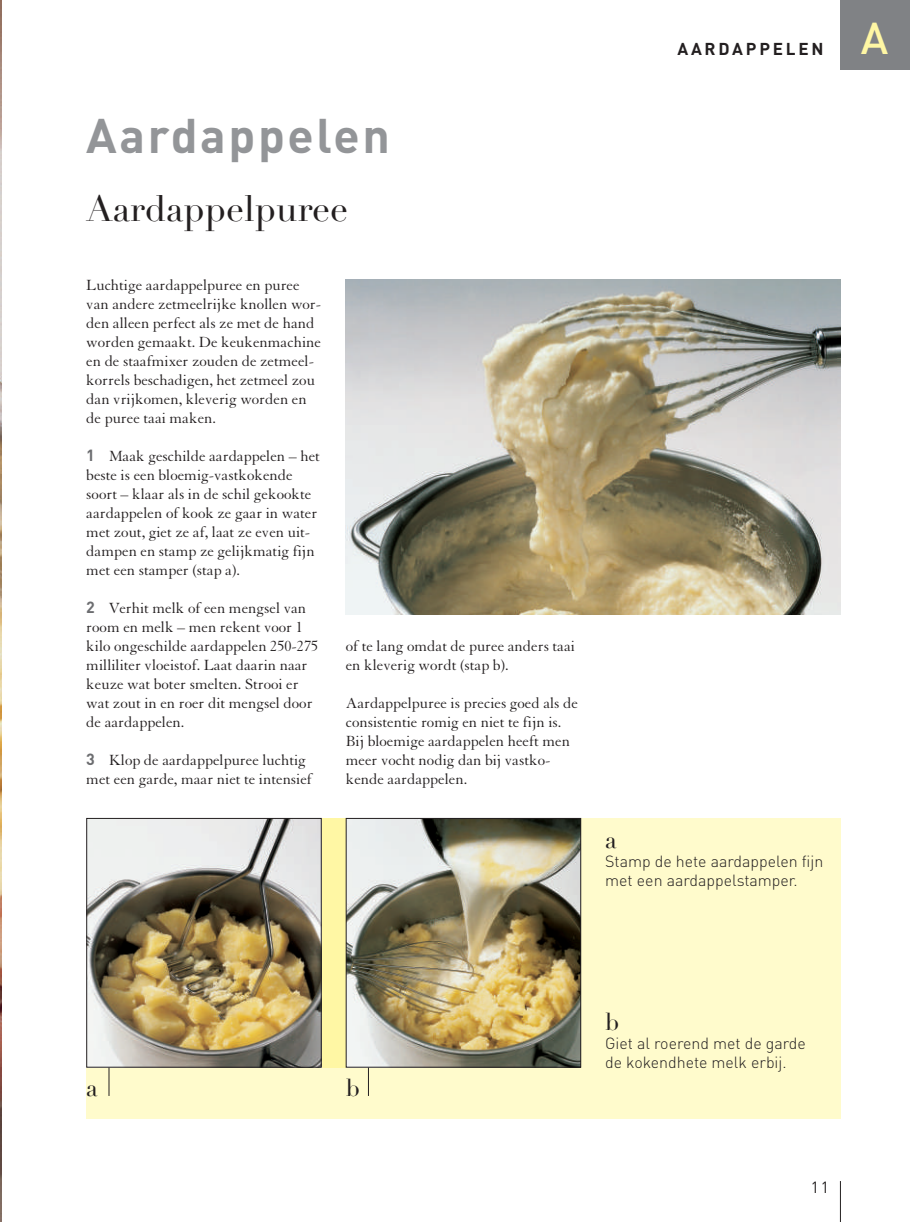
<style>
.page{position:relative;width:910px;height:1222px;background:#fff}
.page>*{position:absolute;margin:0;border:0;box-sizing:border-box;transform-origin:0 0}
.t1{font:700 48px "DIN";letter-spacing:.055em;color:#939598}
.t2{font:500 44px "DIN";color:#fff7a4}
.t3{font:36px "Didot LH";color:#231f20}
.t4{font:24px "Didot LH";color:#231f20}
.t5{font:700 17px "DIN";letter-spacing:.165em;color:#231f20}
.t6{font:16px/19px "Granjon";color:#231f20}
.t7{font:300 16px/19px "DIN";color:#231f20}
.t8{font:16px "DIN";color:#231f20}
.s1{font-family:"DIN";font-weight:700;color:#6c6d70}
</style>
<div class="page">
<hr style="left:840px;top:1180px;width:1px;height:41px;background:#231f20">
<div style="left:840px;top:0;width:70px;height:69px;background:#808285"></div>
<div style="left:86px;top:818px;width:754px;height:300px;background:#fffbcc"></div>
<div style="left:86px;top:818px;width:495px;height:249px;background:#fff7a4"></div>
<img style="left:88px;top:820px;width:232px;height:245px">
<div style="left:86px;top:818px;width:236px;height:249px;border:1px solid #231f20"></div>
<img style="left:348px;top:820px;width:231px;height:245px">
<div style="left:346px;top:818px;width:235px;height:249px;border:1px solid #231f20"></div>
<svg style="left:368px;top:1067px;width:1px;height:28px"></svg>
<svg style="left:109px;top:1067px;width:1px;height:28px"></svg>
<img style="left:0;top:2px;width:1px;height:1217px">
<img style="left:346px;top:279px;width:494px;height:336px">
<h1 class="t1" style="left:86px;top:109px;width:305px">Aardappelen</h1>
<h3 class="t3" style="left:86px;top:196px;width:263px">Aardappelpuree</h3>
<p class="t6" style="left:86px;top:277px;width:236px">Luchtige aardappelpuree en puree van andere zetmeelrijke knollen wor&shy;den alleen perfect als ze met de hand worden gemaakt. De keukenmachine en de staafmixer zouden de zetmeel&shy;korrels beschadigen, het zetmeel zou dan vrijkomen, kleverig worden en de puree taai maken.</p>
<p class="t6" style="left:86px;top:448px;width:235px"><span class="s1">1</span> Maak geschilde aardappelen – het beste is een bloemig-vastkokende soort – klaar als in de schil gekookte aardappelen of kook ze gaar in water met zout, giet ze af, laat ze even uit&shy;dampen en stamp ze gelijkmatig fijn met een stamper (stap a).</p>
<p class="t6" style="left:86px;top:600px;width:233px"><span class="s1">2</span> Verhit melk of een mengsel van room en melk – men rekent voor 1 kilo ongeschilde aardappelen 250-275 milliliter vloeistof. Laat daarin naar keuze wat boter smelten. Strooi er wat zout in en roer dit mengsel door de aardappelen.</p>
<p class="t6" style="left:86px;top:752px;width:227px"><span class="s1">3</span> Klop de aardappelpuree luchtig met een garde, maar niet te intensief</p>
<p class="t6" style="left:346px;top:638px;width:231px">of te lang omdat de puree anders taai en kleverig wordt (stap b).</p>
<p class="t6" style="left:346px;top:695px;width:234px">Aardappelpuree is precies goed als de consistentie romig en niet te fijn is.<br>Bij bloemige aardappelen heeft men meer vocht nodig dan bij vastko&shy;kende aardappelen.</p>
<p class="t5" style="left:677px;top:39px;width:148px">AARDAPPELEN</p>
<h3 class="t4" style="left:605px;top:830px;width:13px">a</h3>
<p class="t7" style="left:605px;top:851px;width:220px">Stamp de hete aardappelen fijn met een aardappelstamper.</p>
<h2 class="t2" style="left:861px;top:13px;width:29px">A</h2>
<h3 class="t4" style="left:86px;top:1078px;width:13px">a</h3>
<h3 class="t4" style="left:346px;top:1078px;width:16px">b</h3>
<h3 class="t4" style="left:605px;top:1012px;width:16px">b</h3>
<p class="t7" style="left:605px;top:1033px;width:202px">Giet al roerend met de garde de kokendhete melk erbij.</p>
<p class="t8" style="left:811px;top:1178px;width:20px">11</p>
</div>
